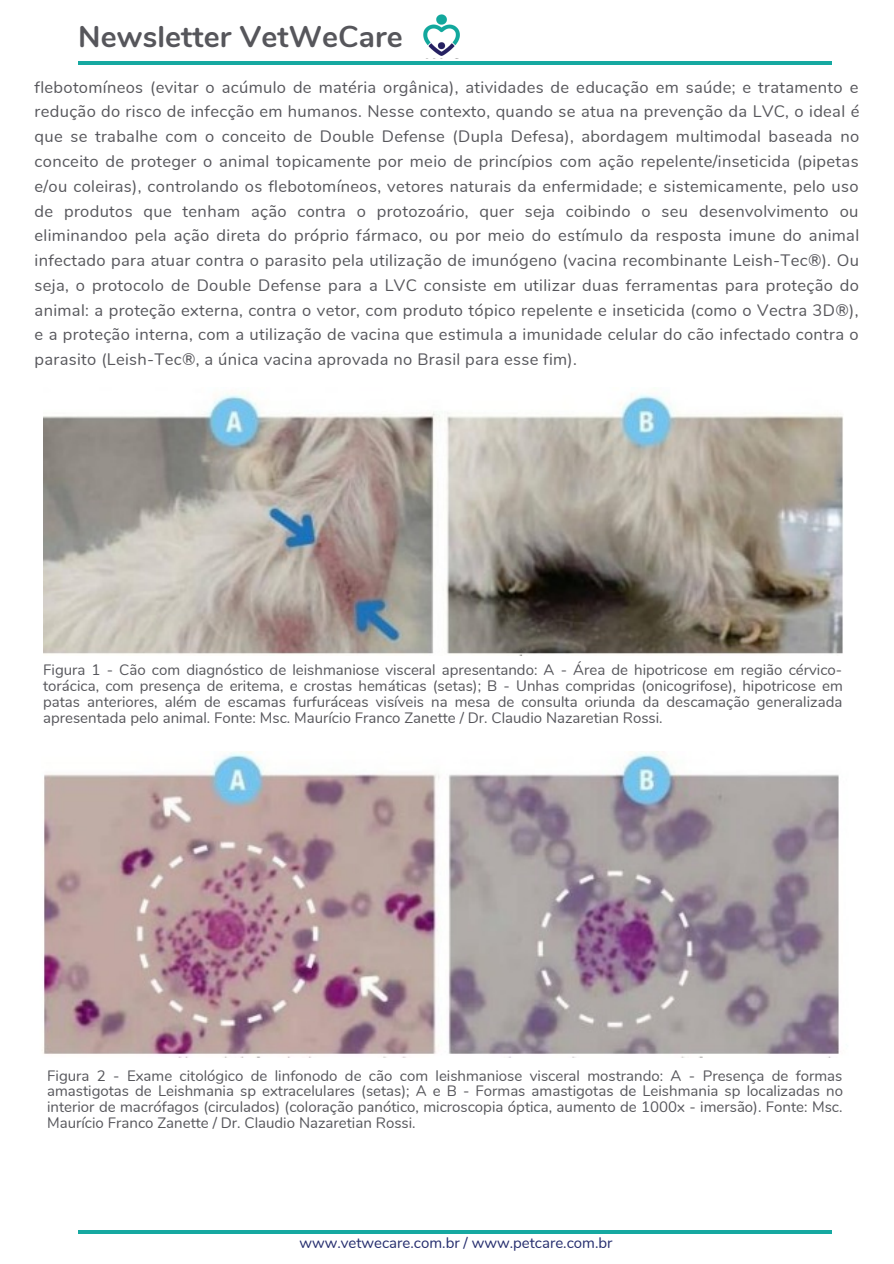
<style>
.page{position:relative;width:894px;height:1264px;background:#fff}
.page>*{position:absolute;margin:0;border:0;box-sizing:border-box;transform-origin:0 0}
.t1{font:700 30px "Nunito";letter-spacing:.005em;color:#56565b}
.t2{font:16.5px/24.8px "Nunito";letter-spacing:.02em;color:#56565b;text-align:justify}
.t3{font:15px/15.8px "Nunito";color:#56565b;text-align:justify}
.t4{font:15px "Nunito";color:#242c6d}
</style>
<div class="page">
<hr style="left:78px;top:1230px;width:754px;height:3px;background:#16a9a1">
<hr style="left:78px;top:61px;width:754px;height:4px;background:#16a9a1">
<img style="left:423px;top:14px;width:37px;height:42px">
<img style="left:43px;top:392px;width:800px;height:263px">
<img style="left:42px;top:751px;width:797px;height:306px">
<p class="t1" style="left:78px;top:17px;width:326px">Newsletter VetWeCare</p>
<p class="t2" style="left:35px;top:75px;width:826px">flebotomíneos (evitar o acúmulo de matéria orgânica), atividades de educação em saúde; e tratamento e redução do risco de infecção em humanos. Nesse contexto, quando se atua na prevenção da LVC, o ideal é que se trabalhe com o conceito de Double Defense (Dupla Defesa), abordagem multimodal baseada no conceito de proteger o animal topicamente por meio de princípios com ação repelente/inseticida (pipetas e/ou coleiras), controlando os flebotomíneos, vetores naturais da enfermidade; e sistemicamente, pelo uso de produtos que tenham ação contra o protozoário, quer seja coibindo o seu desenvolvimento ou eliminandoo pela ação direta do próprio fármaco, ou por meio do estímulo da resposta imune do animal infectado para atuar contra o parasito pela utilização de imunógeno (vacina recombinante Leish-Tec®). Ou seja, o protocolo de Double Defense para a LVC consiste em utilizar duas ferramentas para proteção do animal: a proteção externa, contra o vetor, com produto tópico repelente e inseticida (como o Vectra 3D®), e a proteção interna, com a utilização de vacina que estimula a imunidade celular do cão infectado contra o parasito (Leish-Tec®, a única vacina aprovada no Brasil para esse fim).</p>
<p class="t3" style="left:43px;top:662px;width:801px">Figura 1 - Cão com diagnóstico de leishmaniose visceral apresentando: A - Área de hipotricose em região cérvico&shy;torácica, com presença de eritema, e crostas hemáticas (setas); B - Unhas compridas (onicogrifose), hipotricose em patas anteriores, além de escamas furfuráceas visíveis na mesa de consulta oriunda da descamação generalizada apresentada pelo animal. Fonte: Msc. Maurício Franco Zanette / Dr. Claudio Nazaretian Rossi.</p>
<p class="t3" style="left:47px;top:1067px;width:797px">Figura 2 - Exame citológico de linfonodo de cão com leishmaniose visceral mostrando: A - Presença de formas amastigotas de Leishmania sp extracelulares (setas); A e B - Formas amastigotas de Leishmania sp localizadas no interior de macrófagos (circulados) (coloração panótico, microscopia óptica, aumento de 1000x - imersão). Fonte: Msc.<br>Maurício Franco Zanette / Dr. Claudio Nazaretian Rossi.</p>
<p class="t4" style="left:299px;top:1232px;width:314px">www.vetwecare.com.br / www.petcare.com.br</p>
</div>
